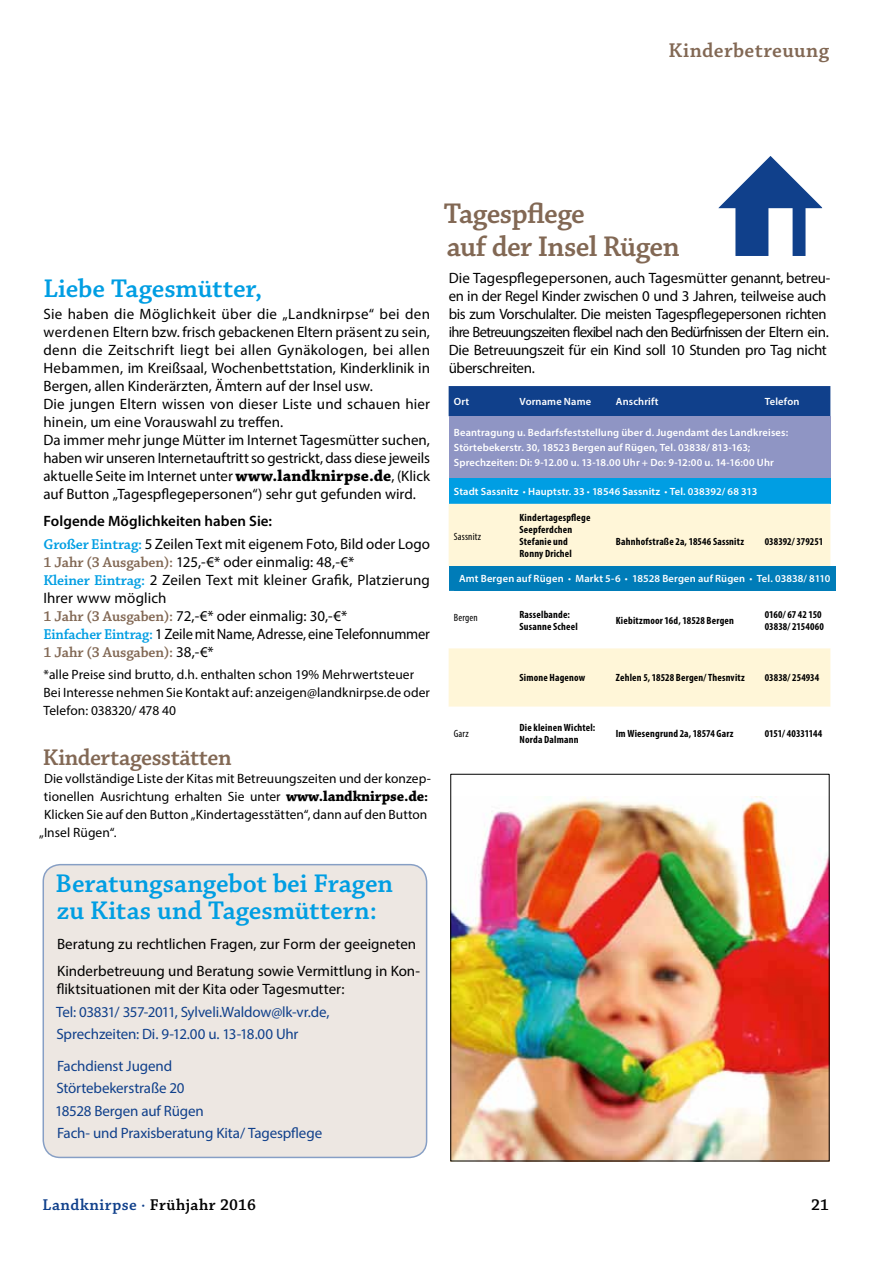
<style>
.page{position:relative;width:893px;height:1263px;background:#fff}
.page>*{position:absolute;margin:0;border:0;box-sizing:border-box;transform-origin:0 0}
.t1{font:600 30px/33px "Chaparral Pro";letter-spacing:-.02em;color:#826854}
.t2{font:600 27px/27px "Chaparral Pro";letter-spacing:-.005em;color:#009ee3}
.t3{font:600 24px "Chaparral Pro";letter-spacing:-.02em;color:#826854}
.t4{font:600 21px "Chaparral Pro";letter-spacing:.02em;color:#826854}
.t5{font:600 16.5px "Chaparral Pro";letter-spacing:.03em;color:#10408b}
.t6{font:600 16.5px "Chaparral Pro";color:#000}
.t7{font:15px/18px "Myriad Pro";color:#000}
.t8{font:15px/18px "Myriad Pro";letter-spacing:-.02em;color:#000}
.t9{font:15px/22.5px "Myriad Pro";letter-spacing:-.01em;color:#10408b}
.t10{font:600 15px "Chaparral Pro";letter-spacing:-.01em;color:#826854}
.t11{font:13.5px/18px "Myriad Pro";letter-spacing:.005em;color:#000}
.t12{font:600 10.5px/15px "Myriad Pro";letter-spacing:.015em;color:#fff}
.t13{font:700 condensed 10.5px/12px "Myriad Pro";letter-spacing:.02em;color:#000}
.t14{font:condensed 10.5px "Myriad Pro";letter-spacing:.015em;color:#000}
.t15{font:700 condensed 10.5px "Myriad Pro";color:#000}
.t16{font:700 condensed 10.5px "Myriad Pro";letter-spacing:-.01em;color:#000}
.s1{font-family:"Chaparral Pro";font-weight:700;font-size:16.5px}
.s2{font-weight:600}
.s3{font-family:"Chaparral Pro";font-weight:600;color:#009ee3}
.s4{font-family:"Chaparral Pro";font-weight:600;color:#826854}
.s5{font-family:"Myriad Pro";font-weight:400;color:#000}
.s6{font-family:"Chaparral Pro";font-weight:700;font-size:15px}
.s7{font-family:"Chaparral Pro";font-weight:700}
.s8{font-weight:400}
.s9{color:#000}
</style>
<div class="page">
<svg style="left:718px;top:156px;width:105px;height:100px"></svg>
<div style="left:449px;top:386px;width:381px;height:30px;background:#10408b"></div>
<div style="left:449px;top:416px;width:381px;height:62px;background:#8f95c4"></div>
<div style="left:449px;top:478px;width:381px;height:26px;background:#009ee3"></div>
<div style="left:449px;top:504px;width:381px;height:203px;background:#fff6d8"></div>
<svg style="left:449px;top:591px;width:381px;height:57px"></svg>
<div style="left:454px;top:566px;width:382px;height:25px;background:#007cb8"></div>
<div style="left:43px;top:865px;width:384px;height:292px;background:#ede7e2;border-radius:17px"></div>
<div style="left:43px;top:864px;width:384px;height:294px;border:2px solid #10408b;border-radius:17px"></div>
<img style="left:452px;top:796px;width:376px;height:363px">
<h3 class="t4" style="left:668px;top:38px;width:162px">Kinderbetreuung</h3>
<h2 class="t2" style="left:43px;top:276px;width:221px">Liebe Tagesmütter,</h2>
<p class="t7" style="left:43px;top:305px;width:388px">Sie haben die Möglichkeit über die „Landknirpse“ bei den werdenen Eltern bzw. frisch gebackenen Eltern präsent zu sein, denn die Zeitschrift liegt bei allen Gynäkologen, bei allen Hebammen, im Kreißsaal, Wochenbettstation, Kinderklinik in Bergen, allen Kinderärzten, Ämtern auf der Insel usw.<br>Die jungen Eltern wissen von dieser Liste und schauen hier hinein, um eine Vorauswahl zu treffen.<br>Da immer mehr junge Mütter im Internet Tagesmütter suchen, haben wir unseren Internetauftritt so gestrickt, dass diese jeweils aktuelle Seite im Internet unter <span class="s1">www.landknirpse.de</span>, (Klick auf Button „Tagespflegepersonen“) sehr gut gefunden wird.</p>
<p class="t7" style="left:43px;top:510px;width:388px;line-height:22.5px"><span class="s2">Folgende Möglichkeiten haben Sie:<br></span><span class="s3">Großer Eintrag:</span> 5 Zeilen Text mit eigenem Foto, Bild oder Logo</p>
<p class="t7" style="left:43px;top:553px;width:388px"><span class="s4">1 Jahr (3 Ausgaben):</span> 125,-€* oder einmalig: 48,-€*<br><span class="s3">Kleiner Eintrag:</span> 2 Zeilen Text mit kleiner Grafik, Platzierung Ihrer www möglich<br><span class="s4">1 Jahr (3 Ausgaben):</span> 72,-€* oder einmalig: 30,-€*<br><span class="s3">Einfacher Eintrag:</span> 1 Zeile mit Name, Adresse, eine Telefonnummer</p>
<p class="t10" style="left:43px;top:644px;width:172px">1 Jahr (3 Ausgaben): <span class="s5">38,-€*</span></p>
<p class="t11" style="left:43px;top:666px;width:388px">*alle Preise sind brutto, d.h. enthalten schon 19% Mehrwertsteuer<br>Bei Interesse nehmen Sie Kontakt auf: anzeigen@landknirpse.de oder<br>Telefon: 038320/ 478 40</p>
<h3 class="t3" style="left:43px;top:744px;width:190px">Kindertagesstätten</h3>
<p class="t11" style="left:44px;top:769px;width:388px">Die vollständige Liste der Kitas mit Betreuungszeiten und der konzep-</p>
<p class="t11" style="left:44px;top:787px;width:386px">tionellen Ausrichtung erhalten Sie unter <span class="s6">www.landknirpse.de</span><span class="s7">:</span></p>
<p class="t11" style="left:44px;top:805px;width:385px">Klicken Sie auf den Button „Kindertagesstätten“, dann auf den Button</p>
<p class="t11" style="left:39px;top:823px;width:79px">„Insel Rügen“.</p>
<h2 class="t2" style="left:56px;top:871px;width:339px">Beratungsangebot bei Fragen zu Kitas und Tagesmüttern:</h2>
<p class="t7" style="left:57px;top:931px;width:365px;line-height:27px">Beratung zu rechtlichen Fragen, zur Form der geeigneten<br>Kinderbetreuung und Beratung sowie Vermittlung in Kon-</p>
<p class="t7" style="left:57px;top:980px;width:289px">fliktsituationen mit der Kita oder Tagesmutter:</p>
<p class="t9" style="left:56px;top:1000px;width:275px">Tel: 03831/ 357-2011, Sylveli.Waldow@lk-vr.de,<br>Sprechzeiten: Di. 9-12.00 u. 13-18.00 Uhr</p>
<p class="t9" style="left:55px;top:1054px;width:269px">Fachdienst Jugend<br>Störtebekerstraße 20<br>18528 Bergen auf Rügen<br>Fach- und Praxisberatung Kita/ Tagespflege</p>
<h1 class="t1" style="left:444px;top:198px;width:237px">Tagespflege<br>auf der Insel Rügen</h1>
<p class="t8" style="left:449px;top:269px;width:383px">Die Tagespflegepersonen, auch Tagesmütter genannt, betreu&shy;en in der Regel Kinder zwischen 0 und 3 Jahren, teilweise auch bis zum Vorschulalter. Die meisten Tagespflegepersonen richten ihre Betreuungszeiten flexibel nach den Bedürfnissen der Eltern ein.<br>Die Betreuungszeit für ein Kind soll 10 Stunden pro Tag nicht überschreiten.</p>
<p class="t12" style="left:454px;top:394px;width:17px">Ort</p>
<p class="t12" style="left:520px;top:394px;width:73px">Vorname Name</p>
<p class="t12" style="left:616px;top:394px;width:44px">Anschrift</p>
<p class="t12" style="left:765px;top:394px;width:36px">Telefon</p>
<p class="t12" style="left:454px;top:425px;width:336px">Beantragung u. Bedarfsfeststellung über d. Jugendamt des Landkreises:<br>Störtebekerstr. 30, 18523 Bergen auf Rügen, Tel. 03838/ 813-163;<br>Sprechzeiten: Di: 9-12.00 u. 13-18.00 Uhr + Do: 9-12:00 u. 14-16:00 Uhr</p>
<p class="t12" style="left:454px;top:484px;width:305px">Stadt Sassnitz <span class="s8">•</span> Hauptstr. 33 <span class="s8">•</span> 18546 Sassnitz <span class="s8">•</span> Tel. 038392/ 68 313</p>
<p class="t14" style="left:454px;top:530px;width:29px">Sassnitz</p>
<p class="t13" style="left:520px;top:511px;width:72px">Kindertagespflege<br>Seepferdchen<br>Stefanie und<br>Ronny Drichel</p>
<p class="t13" style="left:616px;top:535px;width:130px">Bahnhofstraße 2a, 18546 Sassnitz</p>
<p class="t15" style="left:765px;top:535px;width:60px">038392/ 379251</p>
<p class="t12" style="left:459px;top:571px;width:373px">Amt Bergen auf Rügen <span class="s8">•</span> Markt 5-6 <span class="s8">•</span> 18528 Bergen auf Rügen <span class="s8">•</span> Tel. 03838/ 8110</p>
<p class="t14" style="left:454px;top:611px;width:25px">Bergen</p>
<p class="t13" style="left:520px;top:608px;width:60px">Rasselbande:<br>Susanne Scheel</p>
<p class="t13" style="left:616px;top:614px;width:120px">Kiebitzmoor 16d, 18528 Bergen</p>
<p class="t13" style="left:765px;top:608px;width:61px">0160/ 67 42 150<br>03838/ 2154060</p>
<p class="t13" style="left:520px;top:672px;width:67px">Simone Hagenow</p>
<p class="t13" style="left:616px;top:672px;width:130px">Zehlen 5, 18528 Bergen/ Thesnvitz</p>
<p class="t13" style="left:765px;top:672px;width:56px">03838/ 254934</p>
<p class="t14" style="left:454px;top:727px;width:16px">Garz</p>
<p class="t13" style="left:520px;top:721px;width:77px">Die kleinen Wichtel:<br>Norda Dalmann</p>
<p class="t13" style="left:616px;top:727px;width:119px">Im Wiesengrund 2a, 18574 Garz</p>
<p class="t16" style="left:765px;top:727px;width:59px">0151/ 40331144</p>
<p class="t5" style="left:43px;top:1196px;width:215px">Landknirpse · <span class="s9">Frühjahr 2016</span></p>
<p class="t6" style="left:811px;top:1196px;width:20px">21</p>
</div>
